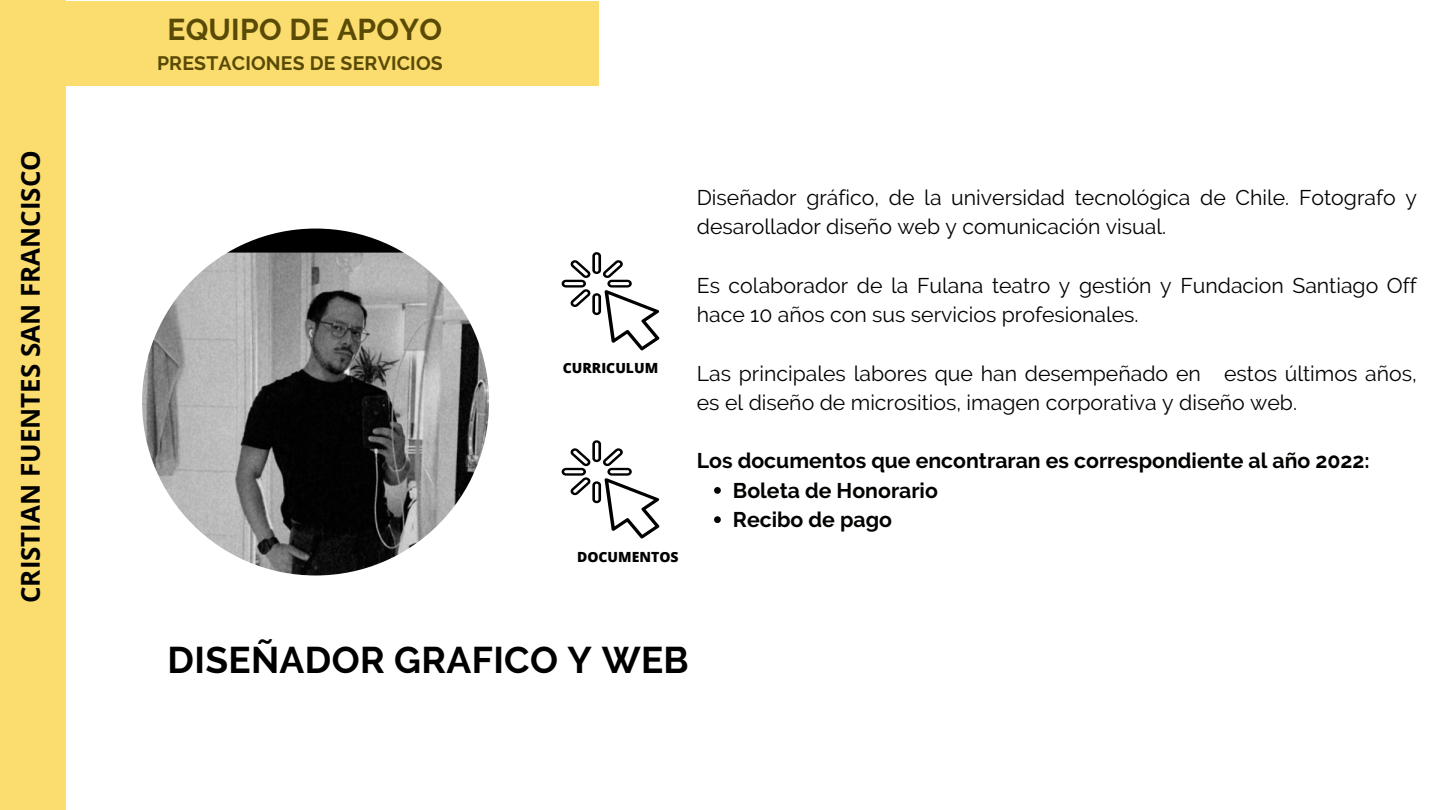
<style>
.page{position:relative;width:1440px;height:810px;background:#fff}
.page>*{position:absolute;margin:0;border:0;box-sizing:border-box;transform-origin:0 0}
.t1{font:700 37px "Raleway";letter-spacing:.01em;color:#000}
.t2{font:700 29.9px "Raleway";letter-spacing:.01em;color:#594b05}
.t3{font:700 26px "Open Sans";color:#000}
.t4{font:21.2px/29.2px "Raleway";color:#020301}
.t5{font:700 21.2px "Raleway";color:#020301}
.t6{font:700 19.4px "Raleway";letter-spacing:.01em;color:#594b05}
.t7{font:800 14px "Open Sans";color:#000}
</style>
<div class="page">
<div style="left:0;top:0;width:66px;height:810px;background:#fbdc6f"></div>
<svg style="left:562px;top:252px;width:97px;height:98px"></svg>
<svg style="left:562px;top:440px;width:97px;height:98px"></svg>
<img style="left:142px;top:229px;width:347px;height:346px;border-radius:50%">
<svg style="left:714px;top:487px;width:7px;height:7px"></svg>
<svg style="left:714px;top:516px;width:7px;height:7px"></svg>
<div style="left:0;top:1px;width:599px;height:85px;background:#fbdc6f"></div>
<p class="t3" style="left:12px;top:603px;width:455px;rotate:-90deg">CRISTIAN FUENTES SAN FRANCISCO</p>
<p class="t2" style="left:167px;top:12px;width:276px">EQUIPO DE APOYO</p>
<p class="t6" style="left:157px;top:51px;width:287px">PRESTACIONES DE SERVICIOS</p>
<p class="t7" style="left:563px;top:358px;width:97px">CURRICULUM</p>
<p class="t7" style="left:577px;top:547px;width:103px">DOCUMENTOS</p>
<p class="t4" style="left:697px;top:183px;width:722px">Diseñador gráfico, de la universidad tecnológica de Chile. Fotografo y desarollador diseño web y comunicación visual.</p>
<p class="t4" style="left:697px;top:271px;width:722px">Es colaborador de la Fulana teatro y gestión y Fundacion Santiago Off hace 10 años con sus servicios profesionales.</p>
<p class="t4" style="left:697px;top:358px;width:722px">Las principales labores que han desempeñado en estos últimos años, es el diseño de micrositios, imagen corporativa y diseño web.</p>
<p class="t5" style="left:697px;top:448px;width:674px">Los documentos que encontraran es correspondiente al año 2022:</p>
<p class="t5" style="left:733px;top:478px;width:206px">Boleta de Honorario</p>
<p class="t5" style="left:733px;top:507px;width:161px">Recibo de pago</p>
<p class="t1" style="left:168px;top:638px;width:523px">DISEÑADOR GRAFICO Y WEB</p>
</div>
